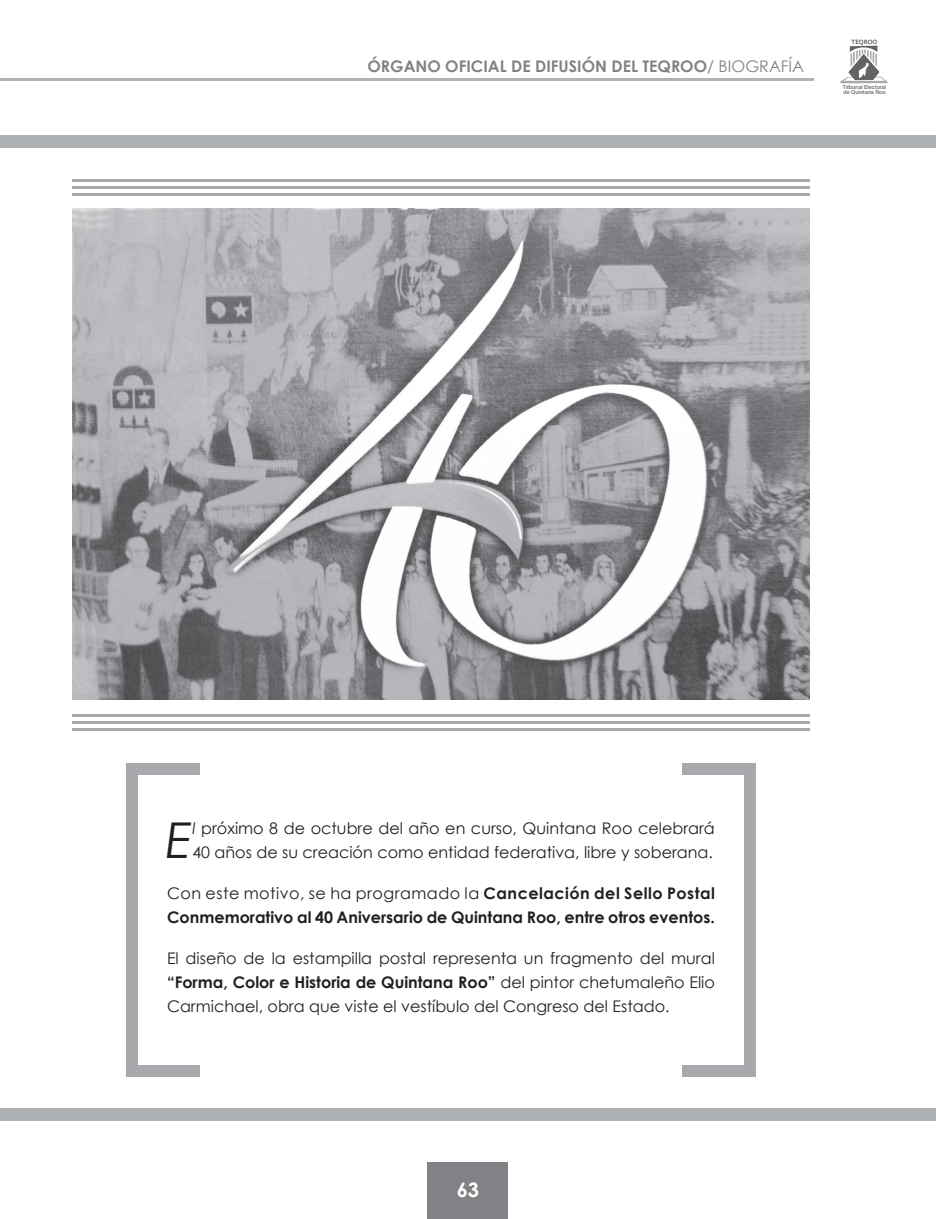
<style>
.page{position:relative;width:936px;height:1219px;background:#fff}
.page>*{position:absolute;margin:0;border:0;box-sizing:border-box;transform-origin:0 0}
.t1{font:italic 49.4px "Century Gothic";color:#231f20}
.t2{font:700 20px "Century Gothic";color:#fff}
.t3{font:16px/24px "Century Gothic";color:#231f20}
.t4{font:700 16px/24px "Century Gothic";color:#231f20}
.t5{font:700 16px "Century Gothic";color:#808285}
.t6{font:700 6.4px "Gandhi Sans";color:#636366;scale:1.07 1}
.t7{font:500 5.4px/5.4px "Helvetica Neue";color:#636366}
.s1{font-weight:400}
.s2{font-style:italic}
.s3{font-weight:700}
</style>
<div class="page">
<hr style="left:0;top:78px;width:814px;height:3px;background:#b2b3b7">
<svg style="left:840px;top:46px;width:47px;height:37px"></svg>
<div style="left:427px;top:1162px;width:81px;height:57px;background:#808285"></div>
<img style="left:72px;top:209px;width:737px;height:490px">
<hr style="left:72px;top:728px;width:737px;height:3px;background:#a8a9ad">
<hr style="left:72px;top:721px;width:737px;height:3px;background:#a8a9ad">
<hr style="left:72px;top:714px;width:737px;height:3px;background:#a8a9ad">
<hr style="left:72px;top:193px;width:737px;height:3px;background:#a8a9ad">
<hr style="left:72px;top:186px;width:737px;height:3px;background:#a8a9ad">
<hr style="left:72px;top:179px;width:737px;height:2px;background:#a8a9ad">
<div style="left:126px;top:763px;width:11px;height:314px;background:#a8a9ad"></div>
<div style="left:744px;top:763px;width:12px;height:314px;background:#a8a9ad"></div>
<div style="left:126px;top:763px;width:74px;height:12px;background:#a8a9ad"></div>
<div style="left:682px;top:763px;width:74px;height:12px;background:#a8a9ad"></div>
<div style="left:126px;top:1065px;width:74px;height:12px;background:#a8a9ad"></div>
<div style="left:682px;top:1065px;width:74px;height:12px;background:#a8a9ad"></div>
<div style="left:0;top:1109px;width:935px;height:12px;background:#adb1b4"></div>
<div style="left:0;top:136px;width:935px;height:12px;background:#adb1b4"></div>
<p class="t5" style="left:367px;top:54px;width:438px">ÓRGANO OFICIAL DE DIFUSIÓN DEL TEQROO<span class="s1">/ BIOGRAFÍA</span></p>
<p class="t6" style="left:851px;top:38px;width:26px">TEQROO</p>
<p class="t7" style="left:842px;top:84px;width:45px">Tribunal Electoral de Quintana Roo</p>
<h1 class="t1" style="left:166px;top:805px;width:28px">E</h1>
<p class="t3" style="left:192px;top:816px;width:524px"><span class="s2">l</span> próximo 8 de octubre del año en curso, Quintana Roo celebrará<br>40 años de su creación como entidad federativa, libre y soberana.</p>
<p class="t4" style="left:167px;top:880px;width:549px"><span class="s1">Con este motivo, se ha programado la</span> Cancelación del Sello Postal<br>Conmemorativo al 40 Aniversario de Quintana Roo, entre otros eventos.</p>
<p class="t3" style="left:167px;top:946px;width:549px;text-align:justify">El diseño de la estampilla postal representa un fragmento del mural <span class="s3">“Forma, Color e Historia de Quintana Roo”</span> del pintor chetumaleño Elio Carmichael, obra que viste el vestíbulo del Congreso del Estado.</p>
<p class="t2" style="left:457px;top:1175px;width:24px">63</p>
</div>
